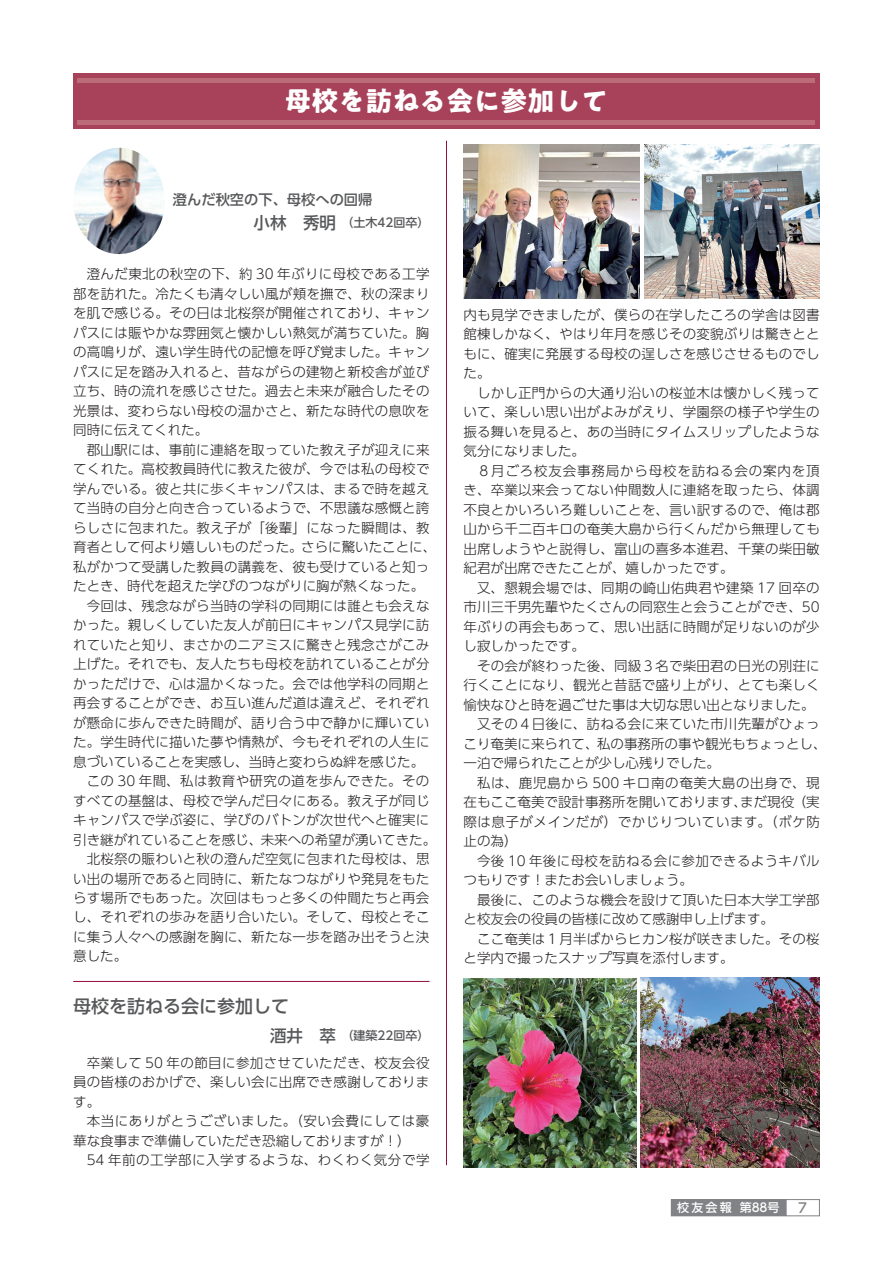
<style>
.page{position:relative;width:893px;height:1263px;background:#fff}
.page>*{position:absolute;margin:0;border:0;box-sizing:border-box;transform-origin:0 0}
.t1{font:700 27px "PA1 Gothic Std";color:#fff}
.t2{font:500 18px "UD Shin Go Pr 6";color:#57585a}
.t3{font:500 14.25px "UD Shin Go Pr 6";color:#57585a}
.t4{font:300 13.5px/19.5px "UD Shin Go Pr 6";letter-spacing:.015em;color:#231f20;text-align:justify}
.t5{font:300 13.5px "UD Shin Go Pr 6";letter-spacing:.04em;color:#231f20}
.t6{font:300 13.5px "UD Shin Go Pr 6";letter-spacing:.05em;color:#231f20}
.t7{font:500 13.5px "UD Shin Go Pr 6";color:#808285}
.t8{font:500 12px "UD Shin Go Pr 6";color:#57585a}
.t9{font:500 12px "UD Shin Go Pr 6";letter-spacing:.09em;color:#fff}
.s1{font-size:16.5px}
</style>
<div class="page">
<div style="left:671px;top:1199px;width:114px;height:17px;background:#808285"></div>
<div style="left:786px;top:1199px;width:34px;height:17px;border:1px solid #808285"></div>
<div style="left:73px;top:73px;width:747px;height:55px;background:#a8425b"></div>
<hr style="left:78px;top:78px;width:737px;height:4px;background:#bc6b79">
<hr style="left:78px;top:120px;width:737px;height:4px;background:#bc6b79">
<img style="left:74px;top:148px;width:90px;height:106px">
<hr style="left:73px;top:981px;width:356px;height:1px;background:#940d40">
<hr style="left:446px;top:141px;width:1px;height:1024px;background:#940d40">
<img style="left:641px;top:977px;width:179px;height:190px">
<img style="left:463px;top:978px;width:174px;height:189px">
<img style="left:463px;top:145px;width:176px;height:153px">
<img style="left:644px;top:145px;width:176px;height:153px">
<h1 class="t1" style="left:284px;top:84px;width:326px">母校を訪ねる会に参加して</h1>
<p class="t3" style="left:173px;top:188px;width:201px">澄んだ秋空の下、母校への回帰</p>
<p class="t8" style="left:254px;top:213px;width:177px"><span class="s1">小林　秀明</span> （土木42回卒）</p>
<p class="t4" style="left:73px;top:264px;width:358px;text-indent:14px">澄んだ東北の秋空の下、約 30 年ぶりに母校である工学部を訪れた。冷たくも清々しい風が頬を撫で、秋の深まりを肌で感じる。その日は北桜祭が開催されており、キャンパスには賑やかな雰囲気と懐かしい熱気が満ちていた。胸の高鳴りが、遠い学生時代の記憶を呼び覚ました。キャンパスに足を踏み入れると、昔ながらの建物と新校舎が並び立ち、時の流れを感じさせた。過去と未来が融合したその光景は、変わらない母校の温かさと、新たな時代の息吹を同時に伝えてくれた。</p>
<p class="t4" style="left:87px;top:439px;width:344px">郡山駅には、事前に連絡を取っていた教え子が迎えに来</p>
<p class="t4" style="left:73px;top:459px;width:358px">てくれた。高校教員時代に教えた彼が、今では私の母校で</p>
<p class="t4" style="left:73px;top:478px;width:358px">学んでいる。彼と共に歩くキャンパスは、まるで時を越え</p>
<p class="t4" style="left:73px;top:498px;width:358px">て当時の自分と向き合っているようで、不思議な感慨と誇</p>
<p class="t4" style="left:73px;top:517px;width:358px">らしさに包まれた。教え子が「後輩」になった瞬間は、教</p>
<p class="t4" style="left:73px;top:537px;width:365px">育者として何より嬉しいものだった。さらに驚いたことに、</p>
<p class="t4" style="left:73px;top:556px;width:358px">私がかつて受講した教員の講義を、彼も受けていると知っ</p>
<p class="t4" style="left:73px;top:576px;width:352px">たとき、時代を超えた学びのつながりに胸が熱くなった。</p>
<p class="t4" style="left:87px;top:595px;width:344px">今回は、残念ながら当時の学科の同期には誰とも会えな</p>
<p class="t4" style="left:73px;top:615px;width:358px">かった。親しくしていた友人が前日にキャンパス見学に訪</p>
<p class="t4" style="left:73px;top:634px;width:358px">れていたと知り、まさかのニアミスに驚きと残念さがこみ</p>
<p class="t4" style="left:73px;top:654px;width:358px">上げた。それでも、友人たちも母校を訪れていることが分</p>
<p class="t4" style="left:73px;top:673px;width:358px">かっただけで、心は温かくなった。会では他学科の同期と</p>
<p class="t4" style="left:73px;top:693px;width:358px">再会することができ、お互い進んだ道は違えど、それぞれ</p>
<p class="t4" style="left:73px;top:712px;width:358px">が懸命に歩んできた時間が、語り合う中で静かに輝いてい</p>
<p class="t4" style="left:73px;top:732px;width:358px">た。学生時代に描いた夢や情熱が、今もそれぞれの人生に</p>
<p class="t4" style="left:73px;top:751px;width:352px">息づいていることを実感し、当時と変わらぬ絆を感じた。</p>
<p class="t4" style="left:87px;top:771px;width:344px">この 30 年間、私は教育や研究の道を歩んできた。その</p>
<p class="t4" style="left:73px;top:790px;width:358px">すべての基盤は、母校で学んだ日々にある。教え子が同じ</p>
<p class="t4" style="left:73px;top:810px;width:358px">キャンパスで学ぶ姿に、学びのバトンが次世代へと確実に</p>
<p class="t4" style="left:73px;top:829px;width:365px">引き継がれていることを感じ、未来への希望が湧いてきた。</p>
<p class="t4" style="left:87px;top:849px;width:344px">北桜祭の賑わいと秋の澄んだ空気に包まれた母校は、思</p>
<p class="t4" style="left:73px;top:868px;width:358px">い出の場所であると同時に、新たなつながりや発見をもた</p>
<p class="t4" style="left:73px;top:888px;width:358px">らす場所でもあった。次回はもっと多くの仲間たちと再会</p>
<p class="t4" style="left:73px;top:907px;width:358px">し、それぞれの歩みを語り合いたい。そして、母校とそこ</p>
<p class="t4" style="left:73px;top:927px;width:358px">に集う人々への感謝を胸に、新たな一歩を踏み出そうと決</p>
<p class="t4" style="left:73px;top:946px;width:55px">意した。</p>
<h2 class="t2" style="left:73px;top:992px;width:217px">母校を訪ねる会に参加して</h2>
<p class="t8" style="left:270px;top:1026px;width:161px"><span class="s1">酒井　萃</span> （建築22回卒）</p>
<p class="t4" style="left:73px;top:1052px;width:358px;text-indent:14px">卒業して 50 年の節目に参加させていただき、校友会役員の皆様のおかげで、楽しい会に出席でき感謝しております。</p>
<p class="t4" style="left:73px;top:1111px;width:358px;text-indent:14px">本当にありがとうございました。（安い会費にしては豪華な食事まで準備していただき恐縮しておりますが！）</p>
<p class="t5" style="left:87px;top:1149px;width:344px">54 年前の工学部に入学するような、わくわく気分で学</p>
<p class="t4" style="left:463px;top:304px;width:358px">内も見学できましたが、僕らの在学したころの学舎は図書館棟しかなく、やはり年月を感じその変貌ぶりは驚きとともに、確実に発展する母校の逞しさを感じさせるものでした。</p>
<p class="t4" style="left:463px;top:382px;width:358px;text-indent:14px">しかし正門からの大通り沿いの桜並木は懐かしく残っていて、楽しい思い出がよみがえり、学園祭の様子や学生の振る舞いを見ると、あの当時にタイムスリップしたような気分になりました。</p>
<p class="t4" style="left:463px;top:460px;width:358px;text-indent:14px">８月ごろ校友会事務局から母校を訪ねる会の案内を頂き、卒業以来会ってない仲間数人に連絡を取ったら、体調不良とかいろいろ難しいことを、言い訳するので、俺は郡山から千二百キロの奄美大島から行くんだから無理しても出席しようやと説得し、富山の喜多本進君、千葉の柴田敏紀君が出席できたことが、嬉しかったです。</p>
<p class="t4" style="left:463px;top:577px;width:358px;text-indent:14px">又、懇親会場では、同期の崎山佑典君や建築 17 回卒の市川三千男先輩やたくさんの同窓生と会うことができ、50年ぶりの再会もあって、思い出話に時間が足りないのが少し寂しかったです。</p>
<p class="t4" style="left:477px;top:655px;width:344px">その会が終わった後、同級３名で柴田君の日光の別荘に</p>
<p class="t4" style="left:463px;top:675px;width:358px">行くことになり、観光と昔話で盛り上がり、とても楽しく</p>
<p class="t4" style="left:463px;top:694px;width:353px">愉快なひと時を過ごせた事は大切な思い出となりました。</p>
<p class="t4" style="left:477px;top:714px;width:344px">又その４日後に、訪ねる会に来ていた市川先輩がひょっ</p>
<p class="t4" style="left:463px;top:733px;width:365px">こり奄美に来られて、私の事務所の事や観光もちょっとし、</p>
<p class="t4" style="left:463px;top:753px;width:258px">一泊で帰られたことが少し心残りでした。</p>
<p class="t6" style="left:477px;top:772px;width:344px">私は、鹿児島から 500 キロ南の奄美大島の出身で、現</p>
<p class="t4" style="left:463px;top:792px;width:358px">在もここ奄美で設計事務所を開いております、まだ現役（実</p>
<p class="t5" style="left:463px;top:811px;width:358px">際は息子がメインだが）でかじりついています。（ボケ防</p>
<p class="t4" style="left:463px;top:831px;width:55px">止の為）</p>
<p class="t4" style="left:477px;top:850px;width:344px">今後 10 年後に母校を訪ねる会に参加できるようキバル</p>
<p class="t4" style="left:463px;top:870px;width:231px">つもりです！またお会いしましょう。</p>
<p class="t4" style="left:477px;top:889px;width:344px">最後に、このような機会を設けて頂いた日本大学工学部</p>
<p class="t4" style="left:463px;top:909px;width:312px">と校友会の役員の皆様に改めて感謝申し上げます。</p>
<p class="t4" style="left:477px;top:928px;width:344px">ここ奄美は１月半ばからヒカン桜が咲きました。その桜</p>
<p class="t4" style="left:463px;top:948px;width:271px">と学内で撮ったスナップ写真を添付します。</p>
<p class="t9" style="left:677px;top:1198px;width:104px">校友会報 第88号</p>
<p class="t7" style="left:798px;top:1197px;width:10px">7</p>
</div>
